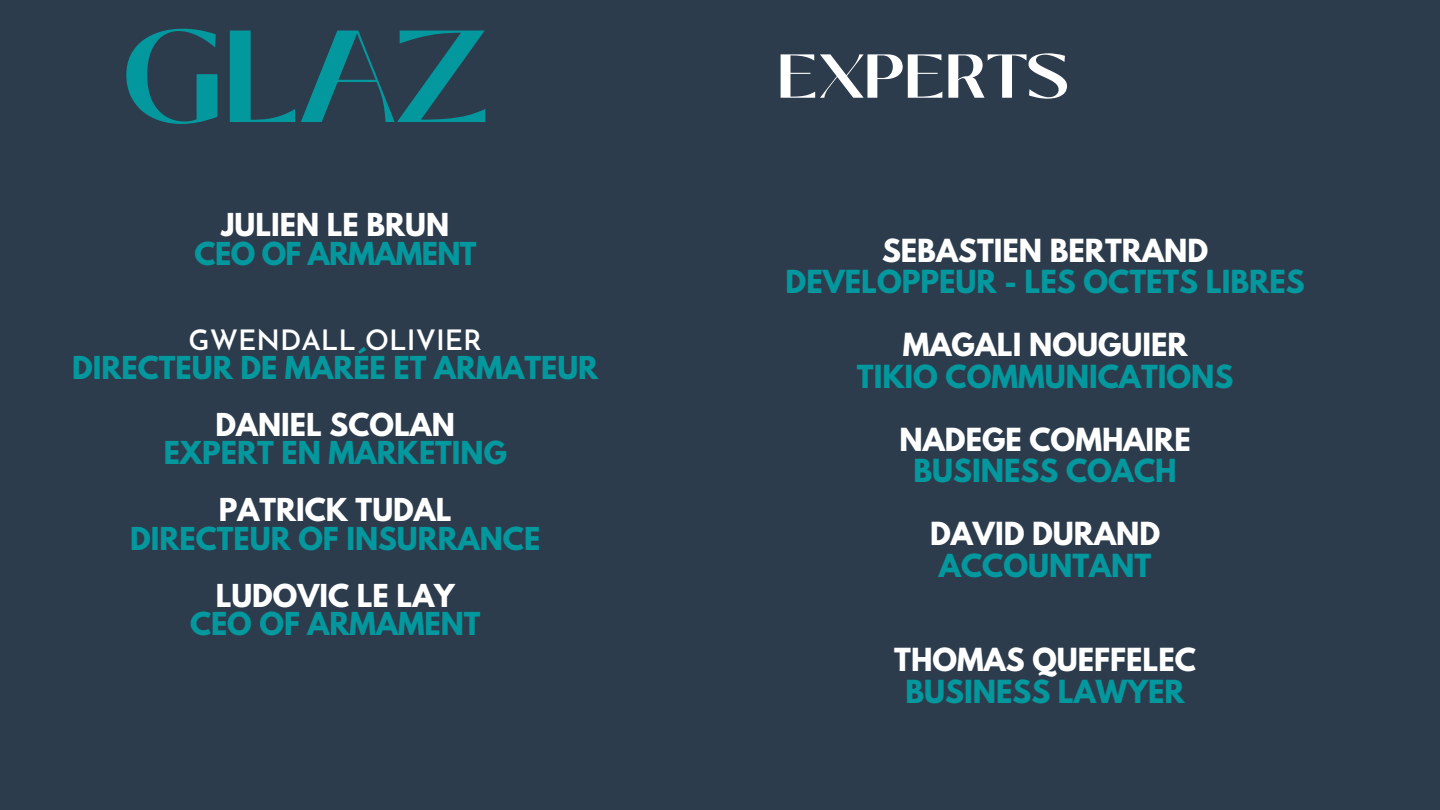
<style>
.page{position:relative;width:1440px;height:810px;background:#2d3d4e}
.page>*{position:absolute;margin:0;border:0;box-sizing:border-box;transform-origin:0 0}
.t1{font:700 130.3px "Black Mango";color:#03989e}
.t2{font:700 61.7px "Black Mango";color:#fff}
.t3{font:700 28.2px "League Spartan";color:#03989e}
.t4{font:700 28.2px "League Spartan";color:#fff}
.t5{font:700 28px "League Spartan";color:#03989e}
.t6{font:700 28px "League Spartan";color:#fff}
.t7{font:600 28px "Josefin Sans";color:#fff}
.t8{font:700 28px "League Spartan";letter-spacing:-.02em;color:#03989e}
</style>
<div class="page">
<p class="t1" style="left:122px;top:-21px;width:368px">GLAZ</p>
<p class="t6" style="left:221px;top:211px;width:229px">JULIEN LE BRUN</p>
<p class="t8" style="left:195px;top:240px;width:283px">CEO OF ARMAMENT</p>
<p class="t7" style="left:189px;top:329px;width:295px">GWENDALL OLIVIER</p>
<p class="t5" style="left:72px;top:354px;width:528px">DIRECTEUR DE MARÉE ET ARMATEUR</p>
<p class="t6" style="left:216px;top:411px;width:241px">DANIEL SCOLAN</p>
<p class="t5" style="left:164px;top:439px;width:345px">EXPERT EN MARKETING</p>
<p class="t6" style="left:219px;top:496px;width:234px">PATRICK TUDAL</p>
<p class="t5" style="left:130px;top:525px;width:412px">DIRECTEUR OF INSURRANCE</p>
<p class="t6" style="left:216px;top:582px;width:241px">LUDOVIC LE LAY</p>
<p class="t5" style="left:190px;top:610px;width:292px">CEO OF ARMAMENT</p>
<p class="t2" style="left:778px;top:30px;width:294px">EXPERTS</p>
<p class="t4" style="left:882px;top:236px;width:328px">SEBASTIEN BERTRAND</p>
<p class="t3" style="left:786px;top:268px;width:521px">DEVELOPPEUR - LES OCTETS LIBRES</p>
<p class="t4" style="left:903px;top:331px;width:286px">MAGALI NOUGUIER</p>
<p class="t3" style="left:857px;top:362px;width:378px">TIKIO COMMUNICATIONS</p>
<p class="t4" style="left:900px;top:425px;width:293px">NADEGE COMHAIRE</p>
<p class="t3" style="left:914px;top:457px;width:265px">BUSINESS COACH</p>
<p class="t4" style="left:930px;top:520px;width:232px">DAVID DURAND</p>
<p class="t3" style="left:939px;top:551px;width:214px">ACCOUNTANT</p>
<p class="t4" style="left:894px;top:646px;width:303px">THOMAS QUEFFELEC</p>
<p class="t3" style="left:905px;top:677px;width:281px">BUSINESS LAWYER</p>
</div>
